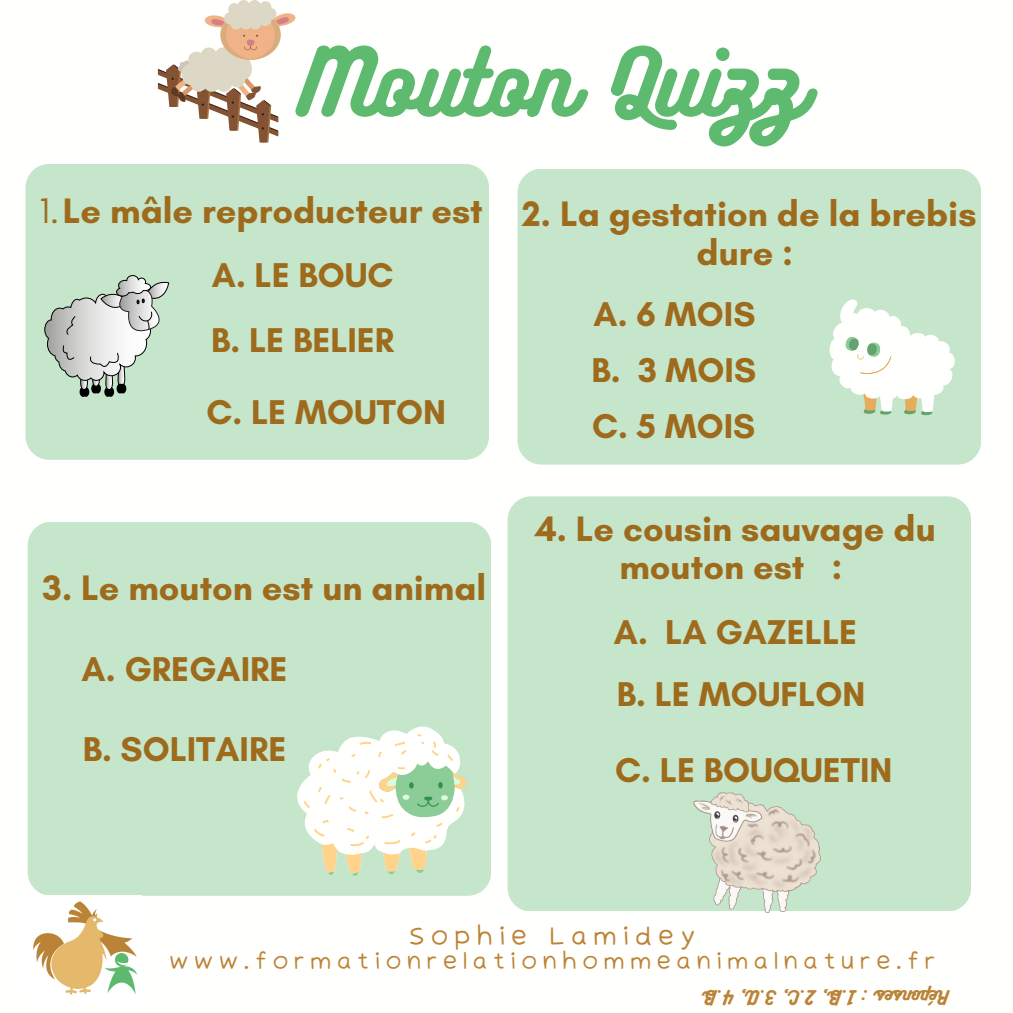
<style>
.page{position:relative;width:1013px;height:1013px;background:#fff}
.page>*{position:absolute;margin:0;border:0;box-sizing:border-box;transform-origin:0 0}
.t1{font:82.12px "Bukhari Script";color:#5eba6f}
.t2{font:700 36px/38.5px "Glacial Indifference";color:#9e6a1c;text-align:center}
.t3{font:700 35px/72.4px "Glacial Indifference";color:#9e6a1c}
.t4{font:25.25px "Irene Florentina";letter-spacing:.165em;color:#bb8336}
.t5{font:22.75px "Irene Florentina";letter-spacing:.165em;color:#bb8336}
.t6{font:17.5px "Bukhari Script";color:#bb8336}
.s1{font-weight:400}
</style>
<div class="page">
<div style="left:25px;top:164px;width:463px;height:296px;background:#c5e6cb;border-radius:24px"></div>
<div style="left:517px;top:169px;width:463px;height:295px;background:#c5e6cb;border-radius:24px"></div>
<div style="left:507px;top:496px;width:463px;height:415px;background:#c5e6cb;border-radius:24px"></div>
<div style="left:28px;top:521px;width:463px;height:374px;background:#c5e6cb;border-radius:24px"></div>
<img style="left:33px;top:901px;width:104px;height:94px">
<svg style="left:45px;top:275px;width:124px;height:122px"></svg>
<svg style="left:829px;top:299px;width:126px;height:117px"></svg>
<svg style="left:297px;top:726px;width:170px;height:150px"></svg>
<img style="left:693px;top:792px;width:128px;height:120px">
<svg style="left:158px;top:0;width:138px;height:142px"></svg>
<h1 class="t1" style="left:300px;top:29px;width:505px">Mouton Quizz</h1>
<p class="t2" style="left:39px;top:191px;width:445px"><span class="s1">1.</span>Le mâle reproducteur est</p>
<p class="t3" style="left:212px;top:238px;width:183px">A. LE BOUC</p>
<p class="t3" style="left:206px;top:303px;width:241px">B. LE BELIER<br>C. LE MOUTON</p>
<p class="t2" style="left:43px;top:568px;width:445px">3. Le mouton est un animal</p>
<p class="t3" style="left:82px;top:632px;width:207px">A. GREGAIRE</p>
<p class="t3" style="left:83px;top:712px;width:205px">B. SOLITAIRE</p>
<p class="t2" style="left:522px;top:194px;width:456px">2. La gestation de la brebis dure :</p>
<p class="t3" style="left:593px;top:278px;width:163px">A. 6 MOIS</p>
<p class="t3" style="left:591px;top:334px;width:166px">B. 3 MOIS</p>
<p class="t3" style="left:592px;top:390px;width:164px">C. 5 MOIS</p>
<p class="t2" style="left:535px;top:508px;width:402px">4. Le cousin sauvage du mouton est :</p>
<p class="t3" style="left:614px;top:600px;width:253px;line-height:62.4px">A. LA GAZELLE<br>B. LE MOUFLON</p>
<p class="t3" style="left:615px;top:733px;width:279px">C. LE BOUQUETIN</p>
<p class="t4" style="left:408px;top:919px;width:290px">Sophie Lamidey</p>
<p class="t5" style="left:168px;top:946px;width:769px">www.formationrelationhommeanimalnature.fr</p>
<p class="t6" style="left:949px;top:1008px;width:246px;rotate:-180deg">R sesnopé : B.1 , ,C.2 3 A. , 4 B.</p>
</div>
